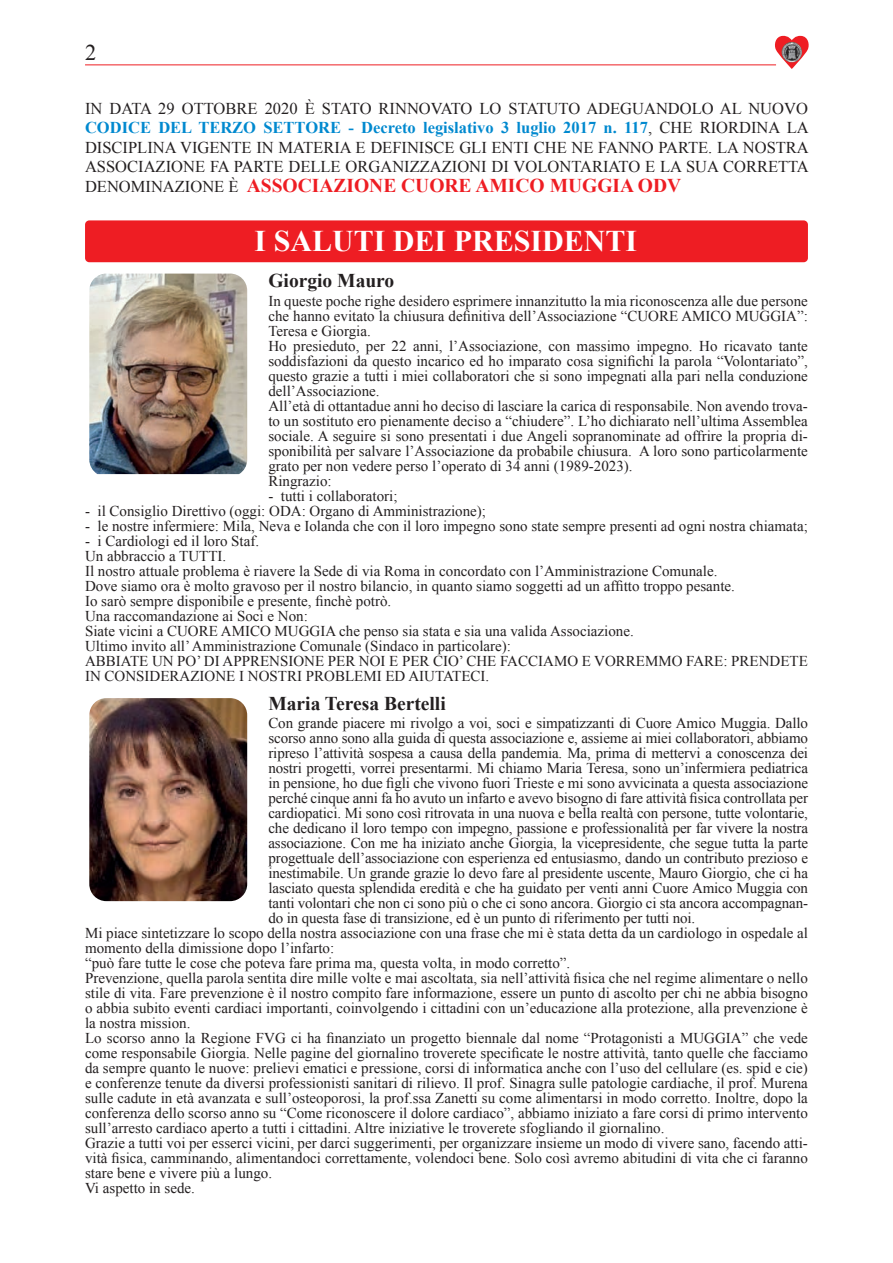
<style>
.page{position:relative;width:893px;height:1263px;background:#fff}
.page>*{position:absolute;margin:0;border:0;box-sizing:border-box;transform-origin:0 0}
.t1{font:700 30px "Times New Roman";color:#fff}
.t2{font:22.5px "Times New Roman";color:#231f20}
.t3{font:700 19.5px "Times New Roman";color:#ee1d23}
.t4{font:700 19.5px "Times New Roman";color:#231f20}
.t5{font:16.5px/19.5px "Times New Roman";color:#231f20;text-align:justify}
.t6{font:15px/15px "Times New Roman";color:#231f20}
.s1{font-weight:700;color:#0089cf}
.s2{font-weight:400;font-size:16.5px;color:#231f20}
</style>
<div class="page">
<hr style="left:85px;top:64px;width:691px;height:1px;background:#ee1d23">
<svg style="left:774px;top:36px;width:35px;height:33px"></svg>
<img style="left:781px;top:42px;width:21px;height:20px;border-radius:10px">
<div style="left:85px;top:220px;width:723px;height:42px;background:#ee1d23;border-radius:4px"></div>
<img style="left:89px;top:274px;width:158px;height:200px">
<img style="left:89px;top:698px;width:158px;height:203px">
<h2 class="t2" style="left:85px;top:38px;width:13px">2</h2>
<p class="t5" style="left:85px;top:98px;width:725px">IN DATA 29 OTTOBRE 2020 È STATO RINNOVATO LO STATUTO ADEGUANDOLO AL NUOVO <span class="s1">CODICE DEL TERZO SETTORE - Decreto legislativo 3 luglio 2017 n. 117</span>, CHE RIORDINA LA DISCIPLINA VIGENTE IN MATERIA E DEFINISCE GLI ENTI CHE NE FANNO PARTE. LA NOSTRA ASSOCIAZIONE FA PARTE DELLE ORGANIZZAZIONI DI VOLONTARIATO E LA SUA CORRETTA</p>
<h3 class="t3" style="left:85px;top:171px;width:598px"><span class="s2">DENOMINAZIONE È</span> ASSOCIAZIONE CUORE AMICO MUGGIA ODV</h3>
<h1 class="t1" style="left:254px;top:220px;width:384px">I SALUTI DEI PRESIDENTI</h1>
<h3 class="t4" style="left:268px;top:267px;width:127px">Giorgio Mauro</h3>
<p class="t6" style="left:268px;top:293px;width:541px">In queste poche righe desidero esprimere innanzitutto la mia riconoscenza alle due persone che hanno evitato la chiusura definitiva dell’Associazione “CUORE AMICO MUGGIA”:<br>Teresa e Giorgia.<br>Ho presieduto, per 22 anni, l’Associazione, con massimo impegno. Ho ricavato tante soddisfazioni da questo incarico ed ho imparato cosa significhi la parola “Volontariato”, questo grazie a tutti i miei collaboratori che si sono impegnati alla pari nella conduzione dell’Associazione.<br>All’età di ottantadue anni ho deciso di lasciare la carica di responsabile. Non avendo trova&shy;to un sostituto ero pienamente deciso a “chiudere”. L’ho dichiarato nell’ultima Assemblea sociale. A seguire si sono presentati i due Angeli sopranominate ad offrire la propria di&shy;sponibilità per salvare l’Associazione da probabile chiusura. A loro sono particolarmente grato per non vedere perso l’operato di 34 anni (1989-2023).<br>Ringrazio:</p>
<p class="t6" style="left:268px;top:488px;width:131px">- tutti i collaboratori;</p>
<p class="t6" style="left:85px;top:503px;width:402px">- il Consiglio Direttivo (oggi: ODA: Organo di Amministrazione);</p>
<p class="t6" style="left:85px;top:518px;width:724px">- le nostre infermiere: Mila, Neva e Iolanda che con il loro impegno sono state sempre presenti ad ogni nostra chiamata;</p>
<p class="t6" style="left:85px;top:533px;width:724px">- i Cardiologi ed il loro Staf.<br>Un abbraccio a TUTTI.<br>Il nostro attuale problema è riavere la Sede di via Roma in concordato con l’Amministrazione Comunale.<br>Dove siamo ora è molto gravoso per il nostro bilancio, in quanto siamo soggetti ad un affitto troppo pesante.<br>Io sarò sempre disponibile e presente, finchè potrò.<br>Una raccomandazione ai Soci e Non:<br>Siate vicini a CUORE AMICO MUGGIA che penso sia stata e sia una valida Associazione.<br>Ultimo invito all’ Amministrazione Comunale (Sindaco in particolare):<br>ABBIATE UN PO’ DI APPRENSIONE PER NOI E PER CIO’ CHE FACCIAMO E VORREMMO FARE: PRENDETE IN CONSIDERAZIONE I NOSTRI PROBLEMI ED AIUTATECI.</p>
<h3 class="t4" style="left:268px;top:689px;width:179px">Maria Teresa Bertelli</h3>
<p class="t6" style="left:268px;top:715px;width:541px">Con grande piacere mi rivolgo a voi, soci e simpatizzanti di Cuore Amico Muggia. Dallo</p>
<p class="t6" style="left:268px;top:730px;width:541px">scorso anno sono alla guida di questa associazione e, assieme ai miei collaboratori, abbiamo</p>
<p class="t6" style="left:268px;top:745px;width:541px">ripreso l’attività sospesa a causa della pandemia. Ma, prima di mettervi a conoscenza dei</p>
<p class="t6" style="left:268px;top:760px;width:541px">nostri progetti, vorrei presentarmi. Mi chiamo Maria Teresa, sono un’infermiera pediatrica</p>
<p class="t6" style="left:268px;top:775px;width:541px">in pensione, ho due figli che vivono fuori Trieste e mi sono avvicinata a questa associazione</p>
<p class="t6" style="left:268px;top:790px;width:541px">perché cinque anni fa ho avuto un infarto e avevo bisogno di fare attività fisica controllata per</p>
<p class="t6" style="left:268px;top:805px;width:541px">cardiopatici. Mi sono così ritrovata in una nuova e bella realtà con persone, tutte volontarie,</p>
<p class="t6" style="left:268px;top:820px;width:541px">che dedicano il loro tempo con impegno, passione e professionalità per far vivere la nostra</p>
<p class="t6" style="left:268px;top:835px;width:541px">associazione. Con me ha iniziato anche Giorgia, la vicepresidente, che segue tutta la parte</p>
<p class="t6" style="left:268px;top:850px;width:541px">progettuale dell’associazione con esperienza ed entusiasmo, dando un contributo prezioso e</p>
<p class="t6" style="left:268px;top:865px;width:541px">inestimabile. Un grande grazie lo devo fare al presidente uscente, Mauro Giorgio, che ci ha</p>
<p class="t6" style="left:268px;top:880px;width:541px">lasciato questa splendida eredità e che ha guidato per venti anni Cuore Amico Muggia con</p>
<p class="t6" style="left:268px;top:895px;width:541px">tanti volontari che non ci sono più o che ci sono ancora. Giorgio ci sta ancora accompagnan-</p>
<p class="t6" style="left:268px;top:910px;width:428px">do in questa fase di transizione, ed è un punto di riferimento per tutti noi.</p>
<p class="t6" style="left:85px;top:925px;width:724px">Mi piace sintetizzare lo scopo della nostra associazione con una frase che mi è stata detta da un cardiologo in ospedale al</p>
<p class="t6" style="left:85px;top:940px;width:251px">momento della dimissione dopo l’infarto:</p>
<p class="t6" style="left:85px;top:955px;width:487px">“può fare tutte le cose che poteva fare prima ma, questa volta, in modo corretto”.</p>
<p class="t6" style="left:85px;top:970px;width:724px">Prevenzione, quella parola sentita dire mille volte e mai ascoltata, sia nell’attività fisica che nel regime alimentare o nello</p>
<p class="t6" style="left:85px;top:985px;width:724px">stile di vita. Fare prevenzione è il nostro compito fare informazione, essere un punto di ascolto per chi ne abbia bisogno</p>
<p class="t6" style="left:85px;top:1000px;width:724px">o abbia subito eventi cardiaci importanti, coinvolgendo i cittadini con un’educazione alla protezione, alla prevenzione è</p>
<p class="t6" style="left:85px;top:1015px;width:107px">la nostra mission.</p>
<p class="t6" style="left:85px;top:1030px;width:724px">Lo scorso anno la Regione FVG ci ha finanziato un progetto biennale dal nome “Protagonisti a MUGGIA” che vede</p>
<p class="t6" style="left:85px;top:1045px;width:724px">come responsabile Giorgia. Nelle pagine del giornalino troverete specificate le nostre attività, tanto quelle che facciamo</p>
<p class="t6" style="left:85px;top:1060px;width:724px">da sempre quanto le nuove: prelievi ematici e pressione, corsi di informatica anche con l’uso del cellulare (es. spid e cie)</p>
<p class="t6" style="left:85px;top:1075px;width:724px">e conferenze tenute da diversi professionisti sanitari di rilievo. Il prof. Sinagra sulle patologie cardiache, il prof. Murena</p>
<p class="t6" style="left:85px;top:1090px;width:724px">sulle cadute in età avanzata e sull’osteoporosi, la prof.ssa Zanetti su come alimentarsi in modo corretto. Inoltre, dopo la</p>
<p class="t6" style="left:85px;top:1105px;width:724px">conferenza dello scorso anno su “Come riconoscere il dolore cardiaco”, abbiamo iniziato a fare corsi di primo intervento</p>
<p class="t6" style="left:85px;top:1120px;width:581px">sull’arresto cardiaco aperto a tutti i cittadini. Altre iniziative le troverete sfogliando il giornalino.</p>
<p class="t6" style="left:85px;top:1135px;width:724px">Grazie a tutti voi per esserci vicini, per darci suggerimenti, per organizzare insieme un modo di vivere sano, facendo atti-</p>
<p class="t6" style="left:85px;top:1150px;width:724px">vità fisica, camminando, alimentandoci correttamente, volendoci bene. Solo così avremo abitudini di vita che ci faranno</p>
<p class="t6" style="left:85px;top:1165px;width:189px">stare bene e vivere più a lungo.</p>
<p class="t6" style="left:85px;top:1180px;width:111px">Vi aspetto in sede.</p>
</div>
